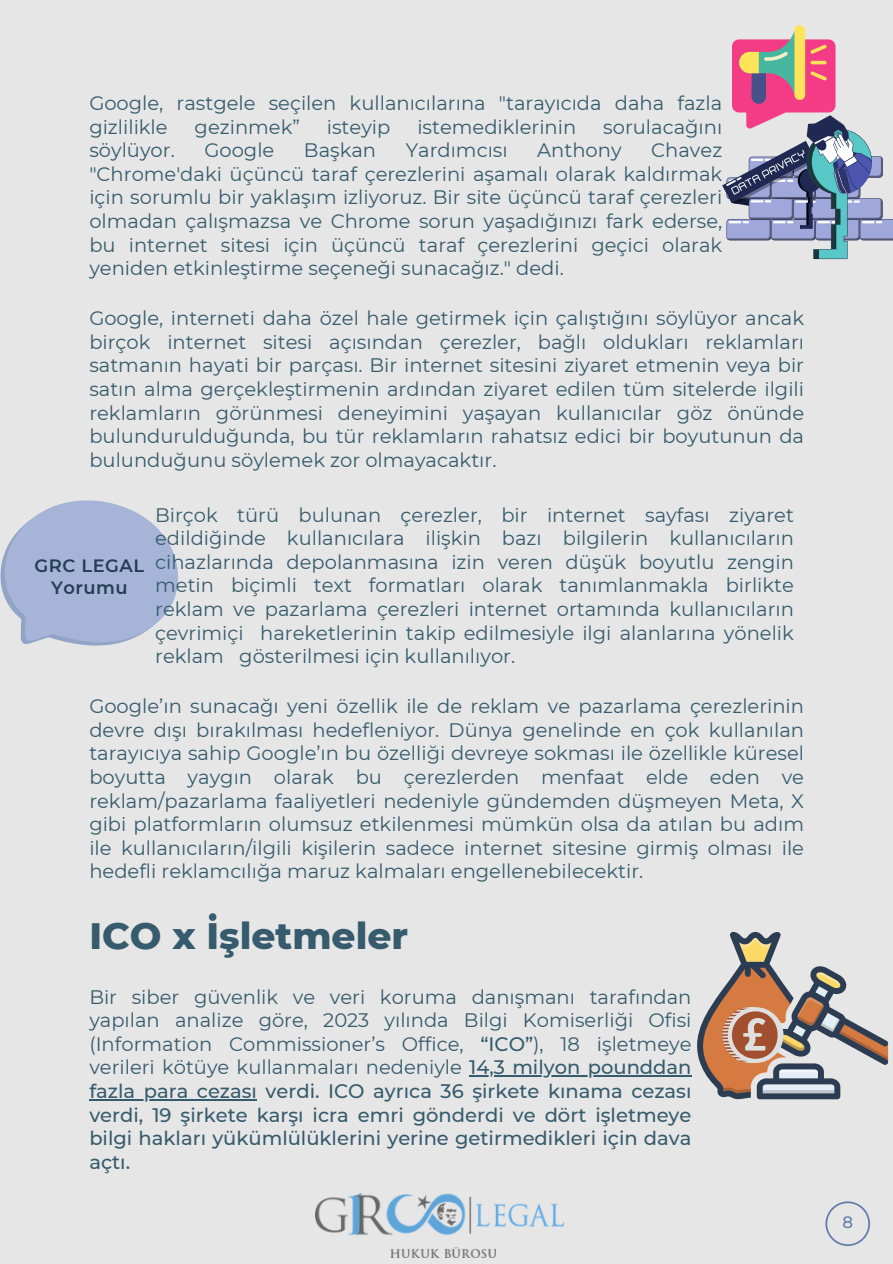
<style>
.page{position:relative;width:893px;height:1264px;background:#fff}
.page>*{position:absolute;margin:0;border:0;box-sizing:border-box;transform-origin:0 0}
.t1{font:800 37.5px "Montserrat";color:#365b6d}
.t2{font:19.5px/23.7px "Montserrat";color:#365b6d}
.t3{font:500 19.5px/23.7px "Montserrat";color:#365b6d}
.t4{font:600 17.85px/22px "Montserrat";letter-spacing:.03em;color:#233d52;text-align:center}
.t5{font:500 16.5px "Montserrat";color:#627ead}
.s1{font-weight:400}
</style>
<div class="page">
<div style="left:0;top:0;width:892px;height:1263px;background:#e6e6e6"></div>
<svg style="left:825px;top:1201px;width:45px;height:44px"></svg>
<img style="left:315px;top:1193px;width:248px;height:64px">
<svg style="left:0;top:500px;width:178px;height:146px"></svg>
<svg style="left:722px;top:25px;width:170px;height:234px"></svg>
<svg style="left:691px;top:931px;width:197px;height:168px"></svg>
<hr style="left:469px;top:1075px;width:222px;height:1px;background:#365b6d">
<hr style="left:89px;top:1099px;width:168px;height:1px;background:#365b6d">
<p class="t2" style="left:89px;top:91px;width:634px">Google, rastgele seçi len kullanıcılarına "tarayıcıda daha fazla gizlilikle</p>
<p class="t2" style="left:195px;top:115px;width:107px">gezi nmek”</p>
<p class="t2" style="left:327px;top:115px;width:65px">i steyi p</p>
<p class="t2" style="left:417px;top:115px;width:160px">istemedi kleri ni n</p>
<p class="t2" style="left:603px;top:115px;width:120px">sorulacağını</p>
<p class="t2" style="left:89px;top:138px;width:634px;text-indent:562px">Chavez "Chrome'daki üçüncü taraf çerezleri ni aşamalı olarak kaldırmak içi n sorumlu bi r yaklaşım izliyoruz. Bi r site üçüncü taraf çerezleri olmadan çalışmazsa ve Chrome sorun yaşadığınızı fark ederse, bu i nternet sitesi içi n üçüncü taraf çerezleri ni geçici olarak yeniden etki nleşti rme seçeneği sunacağız." dedi.</p>
<p class="t2" style="left:89px;top:138px;width:87px">söylüyor.</p>
<p class="t2" style="left:204px;top:138px;width:71px">Google</p>
<p class="t2" style="left:304px;top:138px;width:74px">Başkan</p>
<p class="t2" style="left:406px;top:138px;width:103px">Yardımcısı</p>
<p class="t2" style="left:537px;top:138px;width:86px">Anthony</p>
<p class="t2" style="left:89px;top:306px;width:716px">Google, i nterneti daha özel hale geti rmek içi n çalıştığını söylüyor ancak bi rçok i nternet sitesi açısından çerezler, bağlı oldukları reklamları satmanın hayati bi r parçası. Bi r i nternet sitesi ni ziyaret etmeni n veya bi r satın alma gerçekleşti rmeni n ardından ziyaret edi len tüm sitelerde i lgi li reklamların görünmesi deneyi mi ni yaşayan kullanıcılar göz önünde bulundurulduğunda, bu tür reklamların rahatsız edici bi r boyutunun da bulunduğunu söylemek zor olmayacaktır.</p>
<p class="t2" style="left:155px;top:502px;width:640px;text-align:justify">Bi rçok türü bulunan çerezler, bi r i nternet sayfası ziyaret edildiğinde kullanıcılara ilişkin bazı bilgilerin kullanıcıların ci hazlarında depolanmasına izi n veren düşük boyutlu zengi n meti n biçi mli text formatları olarak tanımlanmakla bi rli kte reklam ve pazarlama çerezleri i nternet ortamında kullanıcıların çevri miçi hareketleri ni n taki p edi lmesiyle i lgi alanlarına yöneli k reklam gösteri lmesi içi n kullanılıyor.</p>
<p class="t2" style="left:89px;top:694px;width:716px;text-align:justify">Google’ın sunacağı yeni özelli k i le de reklam ve pazarlama çerezleri ni n devre dışı bırakılması hedefleniyor. Dünya geneli nde en çok kullanılan tarayıcıya sahi p Google’ın bu özelliği devreye sokması i le özelli kle küresel boyutta yaygın olarak bu çerezlerden menfaat elde eden ve reklam/pazarlama faaliyetleri nedeniyle gündemden düşmeyen Meta, X gi bi platformların olumsuz etki lenmesi mümkün olsa da atılan bu adım i le kullanıcıların/i lgi li kişi leri n sadece i nternet sitesi ne gi rmiş olması i le hedefli reklamcılığa maruz kalmaları engellenebi lecekti r.</p>
<h1 class="t1" style="left:89px;top:912px;width:320px">ICO x İşletmeler</h1>
<p class="t3" style="left:89px;top:984px;width:603px"><span class="s1">Bi r si ber güvenli k ve veri koruma danışmanı tarafından yapılan analize göre, 2023 yılında Bi lgi Komiserliği Ofisi (Information Commissioner’s Office,</span> “ICO”<span class="s1">), 18 işletmeye veri leri kötüye kullanmaları nedeniyle</span> 14,3 milyon pounddan fazla para cezası verdi. ICO ayrıca 36 şi rkete kınama cezası verdi, 19 şi rkete karşı icra emri gönderdi ve dört işletmeye bi lgi hakları yükümlülükleri ni yeri ne geti rmedi kleri içi n dava açtı.</p>
<p class="t4" style="left:35px;top:554px;width:111px">GRC LEGAL<br>Yorumu</p>
<p class="t5" style="left:842px;top:1211px;width:12px">8</p>
</div>
